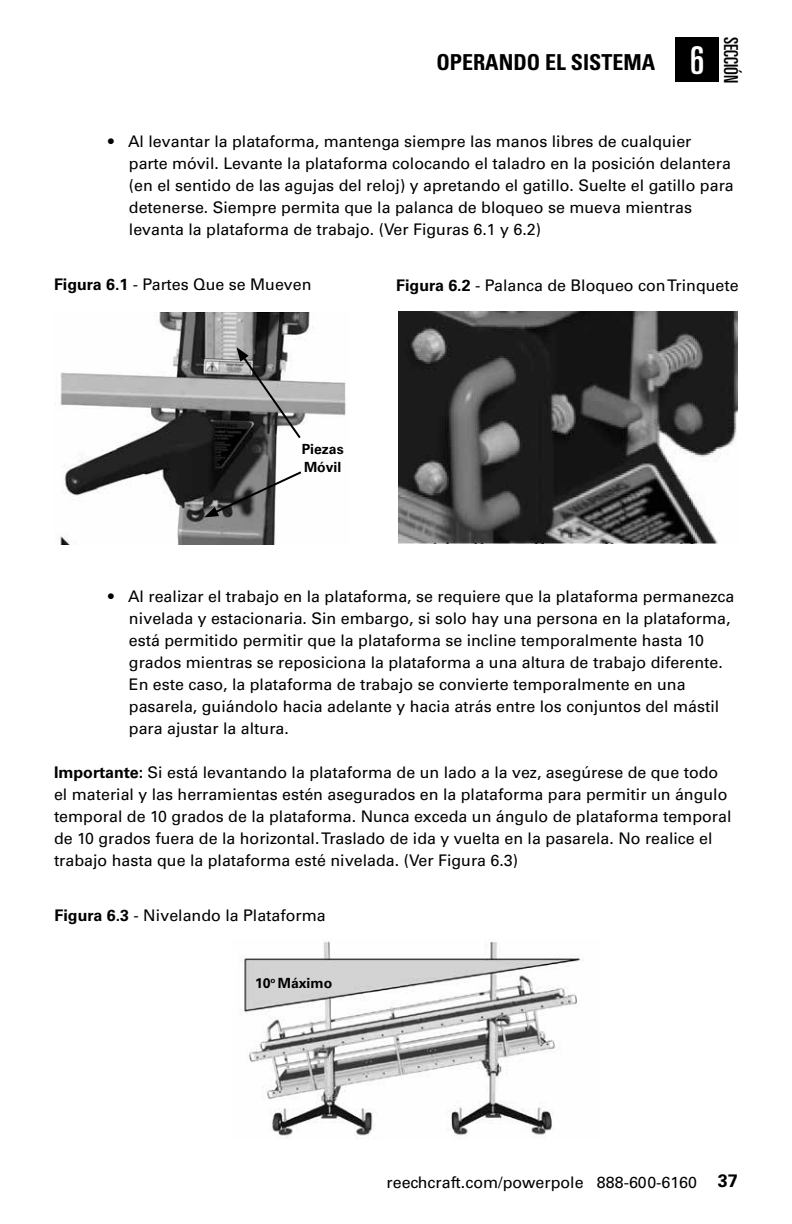
<style>
.page{position:relative;width:792px;height:1224px;background:#fff}
.page>*{position:absolute;margin:0;border:0;box-sizing:border-box;transform-origin:0 0}
.t1{font:ultra-condensed 38.4px "Univers LT Std";color:#fff}
.t2{font:700 condensed 22px "Univers LT Std";color:#000}
.t3{font:ultra-condensed 19.2px "Univers LT Std";color:#000}
.t4{font:16px/22px "Univers LT Std";color:#000}
.t5{font:700 14px/18px "Univers LT Std";color:#000}
.s1{font-weight:700}
.s2{font-weight:700;font-size:18px}
</style>
<div class="page">
<img style="left:241px;top:941px;width:341px;height:198px">
<img style="left:398px;top:312px;width:340px;height:231px">
<div style="left:675px;top:38px;width:44px;height:44px;background:#000"></div>
<img style="left:58px;top:313px;width:288px;height:232px">
<svg style="left:237px;top:347px;width:66px;height:93px"></svg>
<svg style="left:204px;top:470px;width:100px;height:47px"></svg>
<h2 class="t2" style="left:436px;top:48px;width:220px">OPERANDO EL SISTEMA</h2>
<h1 class="t1" style="left:690px;top:38px;width:16px">6</h1>
<p class="t3" style="left:742px;top:37px;width:47px;rotate:90deg">SECCIÓN</p>
<p class="t4" style="left:129px;top:130px;width:606px;text-indent:-21px">• Al levantar la plataforma, mantenga siempre las manos libres de cualquier parte móvil. Levante la plataforma colocando el taladro en la posición delantera (en el sentido de las agujas del reloj) y apretando el gatillo. Suelte el gatillo para detenerse. Siempre permita que la palanca de bloqueo se mueva mientras levanta la plataforma de trabajo. (Ver Figuras 6.1 y 6.2)</p>
<p class="t4" style="left:54px;top:273px;width:259px"><span class="s1">Figura 6.1</span> - Partes Que se Mueven</p>
<p class="t4" style="left:396px;top:274px;width:344px"><span class="s1">Figura 6.2</span> - Palanca de Bloqueo con Trinquete</p>
<p class="t5" style="left:302px;top:440px;width:44px">Piezas<br>Móvil</p>
<p class="t4" style="left:129px;top:585px;width:607px;text-indent:-21px">• Al realizar el trabajo en la plataforma, se requiere que la plataforma permanezca nivelada y estacionaria. Sin embargo, si solo hay una persona en la plataforma, está permitido permitir que la plataforma se incline temporalmente hasta 10 grados mientras se reposiciona la plataforma a una altura de trabajo diferente.<br>En este caso, la plataforma de trabajo se convierte temporalmente en una pasarela, guiándolo hacia adelante y hacia atrás entre los conjuntos del mástil para ajustar la altura.</p>
<p class="t4" style="left:54px;top:761px;width:679px"><span class="s1">Importante:</span> Si está levantando la plataforma de un lado a la vez, asegúrese de que todo el material y las herramientas estén asegurados en la plataforma para permitir un ángulo temporal de 10 grados de la plataforma. Nunca exceda un ángulo de plataforma temporal de 10 grados fuera de la horizontal. Traslado de ida y vuelta en la pasarela. No realice el trabajo hasta que la plataforma esté nivelada. (Ver Figura 6.3)</p>
<p class="t4" style="left:55px;top:905px;width:273px"><span class="s1">Figura 6.3</span> - Nivelando la Plataforma</p>
<p class="t5" style="left:255px;top:974px;width:79px">10<sup>o</sup> Máximo</p>
<p class="t4" style="left:387px;top:1171px;width:353px">reechcraft.com/powerpole 888-600-6160 <span class="s2">37</span></p>
</div>
